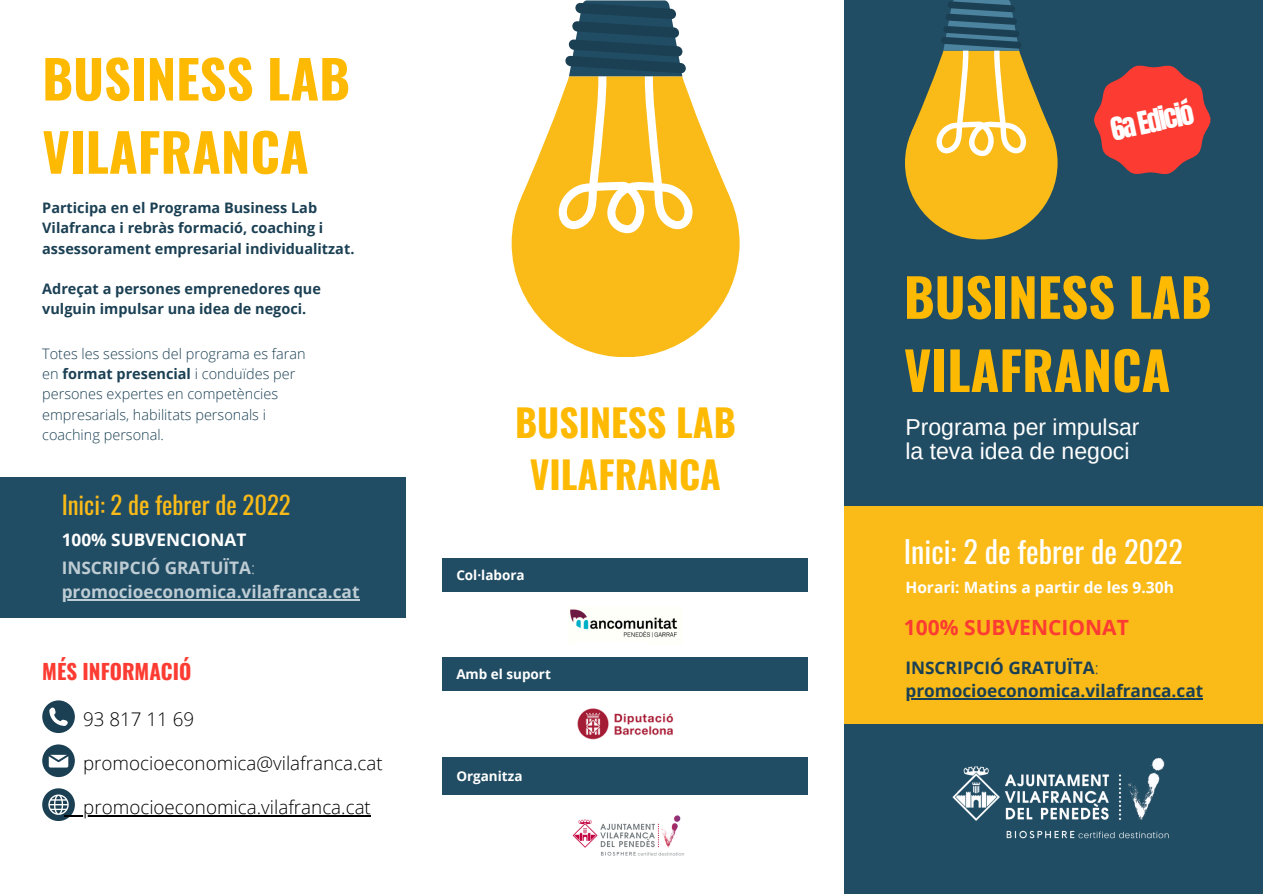
<style>
.page{position:relative;width:1263px;height:894px;background:#fff}
.page>*{position:absolute;margin:0;border:0;box-sizing:border-box;transform-origin:0 0}
.t1{font:700 52.5px/73.1px "Oswald";color:#feba02}
.t2{font:700 37.65px/52.5px "Oswald";color:#feba02;text-align:center}
.t3{font:30.15px "Oswald";color:#fff}
.t4{font:27.15px "Anton";color:#fff}
.t5{font:24.75px "Oswald";color:#fabb18}
.t6{font:23.1px/23.7px "Arimo";color:#fff}
.t7{font:700 21px "Open Sans";color:#fc3c32}
.t8{font:700 21px "Oswald";color:#fc3c32}
.t9{font:300 18.75px "Open Sans";color:#000}
.t10{font:700 17.25px "Open Sans";color:#beccd4}
.t11{font:700 17.25px "Open Sans";color:#1b4054}
.t12{font:700 17.25px "Open Sans";color:#fff}
.t13{font:700 15.6px "Open Sans";color:#fff}
.t14{font:700 14.4px/20.1px "Open Sans";color:#1b4054}
.t15{font:300 14.4px/20.2px "Open Sans";color:#1b4054}
.t16{font:700 13.5px "Open Sans";color:#fff}
.s1{font-weight:700}
.s2{font-weight:300}
</style>
<div class="page">
<div style="left:512px;top:129px;width:228px;height:228px;background:#fabb18;border-radius:50%"></div>
<svg style="left:511px;top:106px;width:229px;height:169px"></svg>
<svg style="left:558px;top:1px;width:135px;height:233px"></svg>
<img style="left:577px;top:708px;width:97px;height:32px">
<div style="left:443px;top:757px;width:365px;height:37px;background:#214d64"></div>
<img style="left:570px;top:609px;width:108px;height:29px">
<div style="left:443px;top:558px;width:365px;height:33px;background:#214d64"></div>
<div style="left:443px;top:657px;width:365px;height:33px;background:#214d64"></div>
<div style="left:844px;top:0;width:419px;height:893px;background:#214d64"></div>
<div style="left:844px;top:506px;width:419px;height:217px;background:#fabb18"></div>
<svg style="left:1094px;top:65px;width:117px;height:109px"></svg>
<div style="left:905px;top:86px;width:152px;height:153px;background:#fabb18;border-radius:50%"></div>
<svg style="left:905px;top:0;width:153px;height:184px"></svg>
<svg style="left:42px;top:700px;width:33px;height:32px"></svg>
<svg style="left:42px;top:744px;width:33px;height:32px"></svg>
<svg style="left:42px;top:788px;width:41px;height:32px"></svg>
<hr style="left:83px;top:814px;width:288px;height:2px;background:#000">
<div style="left:0;top:477px;width:405px;height:141px;background:#214d64"></div>
<img style="left:952px;top:757px;width:217px;height:82px">
<hr style="left:62px;top:599px;width:298px;height:1px;background:#beccd4">
<img style="left:572px;top:815px;width:112px;height:41px">
<hr style="left:905px;top:698px;width:298px;height:1px;background:#1b4054">
<p class="t1" style="left:42px;top:40px;width:309px">BUSINESS LAB<br>VILAFRANCA</p>
<p class="t14" style="left:42px;top:198px;width:314px">Participa en el Programa Business Lab<br>Vilafranca i rebràs formació, coaching i assessorament empresarial individualitzat.</p>
<p class="t14" style="left:42px;top:278px;width:280px">Adreçat a persones emprenedores que vulguin impulsar una idea de negoci.</p>
<p class="t15" style="left:42px;top:343px;width:265px">Totes les sessions del programa es faran en <span class="s1">format presencial</span> i conduïdes per persones expertes en competències empresarials, habilitats personals i coaching personal.</p>
<p class="t5" style="left:62px;top:485px;width:231px">Inici: 2 de febrer de 2022</p>
<p class="t12" style="left:62px;top:527px;width:186px">100% SUBVENCIONAT</p>
<p class="t10" style="left:62px;top:555px;width:195px">INSCRIPCIÓ GRATUÏTA<span class="s2">:</span></p>
<p class="t10" style="left:62px;top:579px;width:299px">promocioeconomica.vilafranca.cat</p>
<p class="t8" style="left:42px;top:654px;width:151px">MÉS INFORMACIÓ</p>
<p class="t9" style="left:83px;top:706px;width:113px">93 817 11 69</p>
<p class="t9" style="left:83px;top:749px;width:301px">promocioeconomica@vilafranca.cat</p>
<p class="t9" style="left:83px;top:793px;width:289px">promocioeconomica.vilafranca.cat</p>
<p class="t2" style="left:515px;top:394px;width:222px">BUSINESS LAB<br>VILAFRANCA</p>
<p class="t16" style="left:456px;top:565px;width:70px">Col·labora</p>
<p class="t16" style="left:456px;top:664px;width:96px">Amb el suport</p>
<p class="t16" style="left:456px;top:766px;width:68px">Organitza</p>
<p class="t4" style="left:1107px;top:110px;width:86px;rotate:-12deg">6a Edició</p>
<p class="t1" style="left:904px;top:258px;width:309px">BUSINESS LAB<br>VILAFRANCA</p>
<p class="t6" style="left:905px;top:415px;width:236px">Programa per impulsar la teva idea de negoci</p>
<p class="t3" style="left:904px;top:528px;width:280px">Inici: 2 de febrer de 2022</p>
<p class="t13" style="left:905px;top:576px;width:270px">Horari: Matins a partir de les 9.30h</p>
<p class="t7" style="left:904px;top:612px;width:226px">100% SUBVENCIONAT</p>
<p class="t11" style="left:905px;top:655px;width:195px">INSCRIPCIÓ GRATUÏTA<span class="s2">:</span></p>
<p class="t11" style="left:905px;top:678px;width:299px">promocioeconomica.vilafranca.cat</p>
</div>
